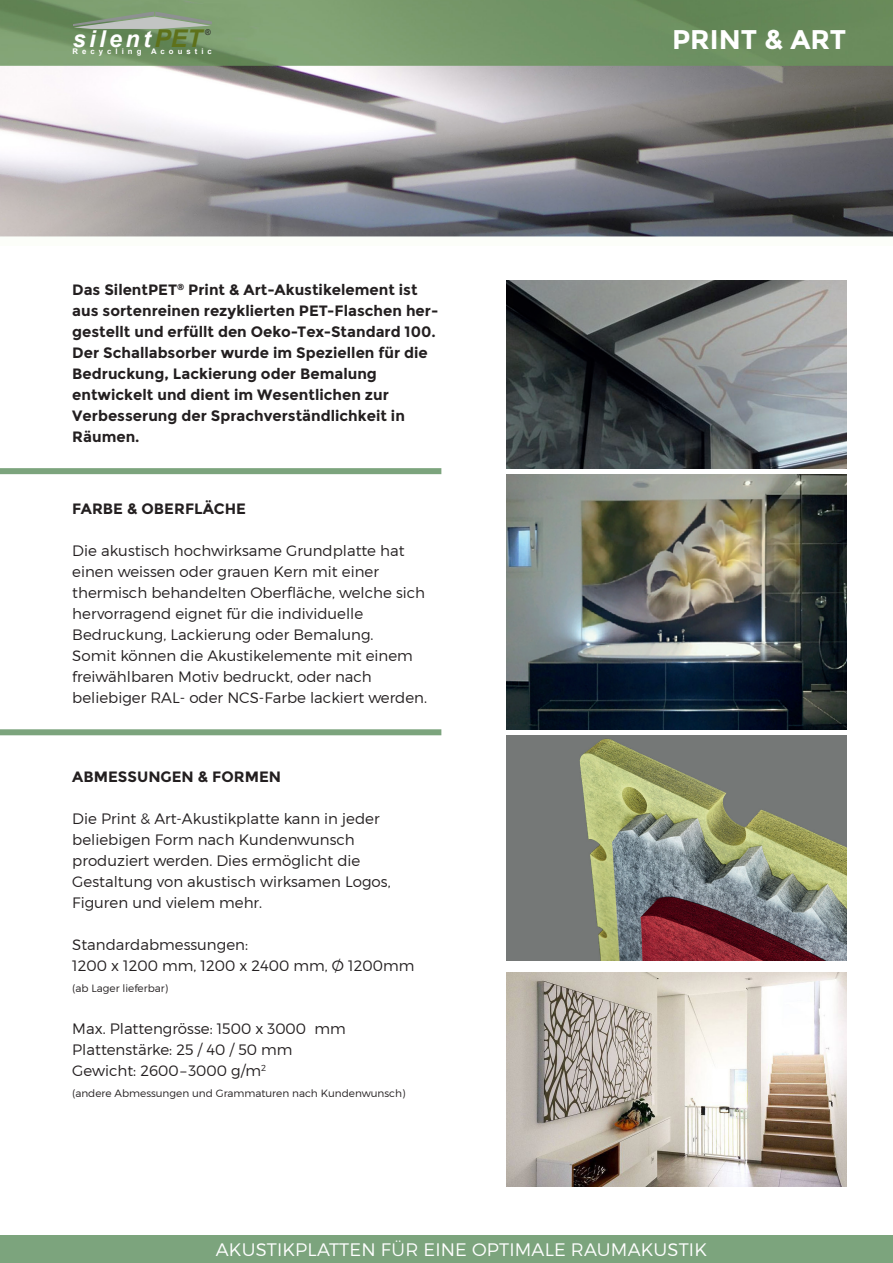
<style>
.page{position:relative;width:893px;height:1263px;background:#fff}
.page>*{position:absolute;margin:0;border:0;box-sizing:border-box;transform-origin:0 0}
.t1{font:700 27px "Montserrat";color:#fff}
.t2{font:italic 700 23.25px "Arial";letter-spacing:.15em;color:#fff}
.t3{font:300 18px "Montserrat";letter-spacing:.01em;color:#fff}
.t4{font:300 15px/21px "Montserrat";color:#231f20}
.t5{font:700 15px/21px "Montserrat";color:#231f20}
.t6{font:300 10.5px "Montserrat";color:#231f20}
.t7{font:italic 7.95px "Arial";color:#231f20}
.t8{font:700 7.8px "Arial";letter-spacing:.52em;color:#fff}
.s1{font-size:24.45px;color:#5e711a}
.s2{font-weight:400}
</style>
<div class="page">
<img style="left:0;top:0;width:893px;height:237px">
<div style="left:0;top:1235px;width:893px;height:28px;background:#7ca47d"></div>
<div style="left:0;top:468px;width:441px;height:6px;background:#7ca47d"></div>
<div style="left:0;top:729px;width:441px;height:6px;background:#7ca47d"></div>
<img style="left:506px;top:281px;width:340px;height:187px">
<img style="left:506px;top:735px;width:340px;height:225px">
<img style="left:506px;top:973px;width:340px;height:213px">
<img style="left:506px;top:474px;width:340px;height:255px">
<img style="left:73px;top:12px;width:139px;height:17px">
<p class="t7" style="left:205px;top:27px;width:7px">®</p>
<p class="t8" style="left:73px;top:46px;width:141px">Recycling Acoustic</p>
<h2 class="t2" style="left:73px;top:24px;width:131px">silent<span class="s1">PET</span></h2>
<h1 class="t1" style="left:672px;top:23px;width:176px">PRINT &amp; ART</h1>
<p class="t5" style="left:72px;top:279px;width:368px">Das SilentPET<sup>®</sup> Print &amp; Art-Akustikelement ist aus sortenreinen rezyklierten PET-Flaschen her&shy;gestellt und erfüllt den Oeko-Tex-Standard 100.<br>Der Schallabsorber wurde im Speziellen für die Bedruckung, Lackierung oder Bemalung entwickelt und dient im Wesentlichen zur Verbesserung der Sprachverständlichkeit in Räumen.</p>
<p class="t5" style="left:72px;top:498px;width:175px">FARBE &amp; OBERFLÄCHE</p>
<p class="t4" style="left:72px;top:540px;width:356px">Die akustisch hochwirksame Grundplatte hat einen weissen oder grauen Kern mit einer thermisch behandelten Oberfläche, welche sich hervorragend eignet für die individuelle Bedruckung, Lackierung oder Bemalung.<br>Somit können die Akustikelemente mit einem freiwählbaren Motiv bedruckt, oder nach beliebiger RAL- oder NCS-Farbe lackiert werden.</p>
<p class="t5" style="left:72px;top:766px;width:210px">ABMESSUNGEN &amp; FORMEN</p>
<p class="t4" style="left:72px;top:808px;width:320px">Die Print &amp; Art-Akustikplatte kann in jeder beliebigen Form nach Kundenwunsch produziert werden. Dies ermöglicht die Gestaltung von akustisch wirksamen Logos, Figuren und vielem mehr.</p>
<p class="t4" style="left:72px;top:934px;width:344px">Standardabmessungen:<br>1200 x 1200 mm, 1200 x 2400 mm, Ø 1200mm</p>
<p class="t6" style="left:72px;top:982px;width:97px">(ab Lager lieferbar)</p>
<p class="t4" style="left:72px;top:1018px;width:275px">Max. Plattengrösse: 1500 x 3000 mm<br>Plattenstärke: 25 / 40 / 50 mm<br>Gewicht: 2600–3000 g/m<sup>2</sup></p>
<p class="t6" style="left:72px;top:1087px;width:335px">(andere Abmessungen und Grammaturen nach Kundenwunsch)</p>
<p class="t3" style="left:216px;top:1238px;width:492px">AKUSTIKPLATTEN F<span class="s2">Ü</span>R EINE OPTIMALE RAUMAKUSTIK</p>
</div>
